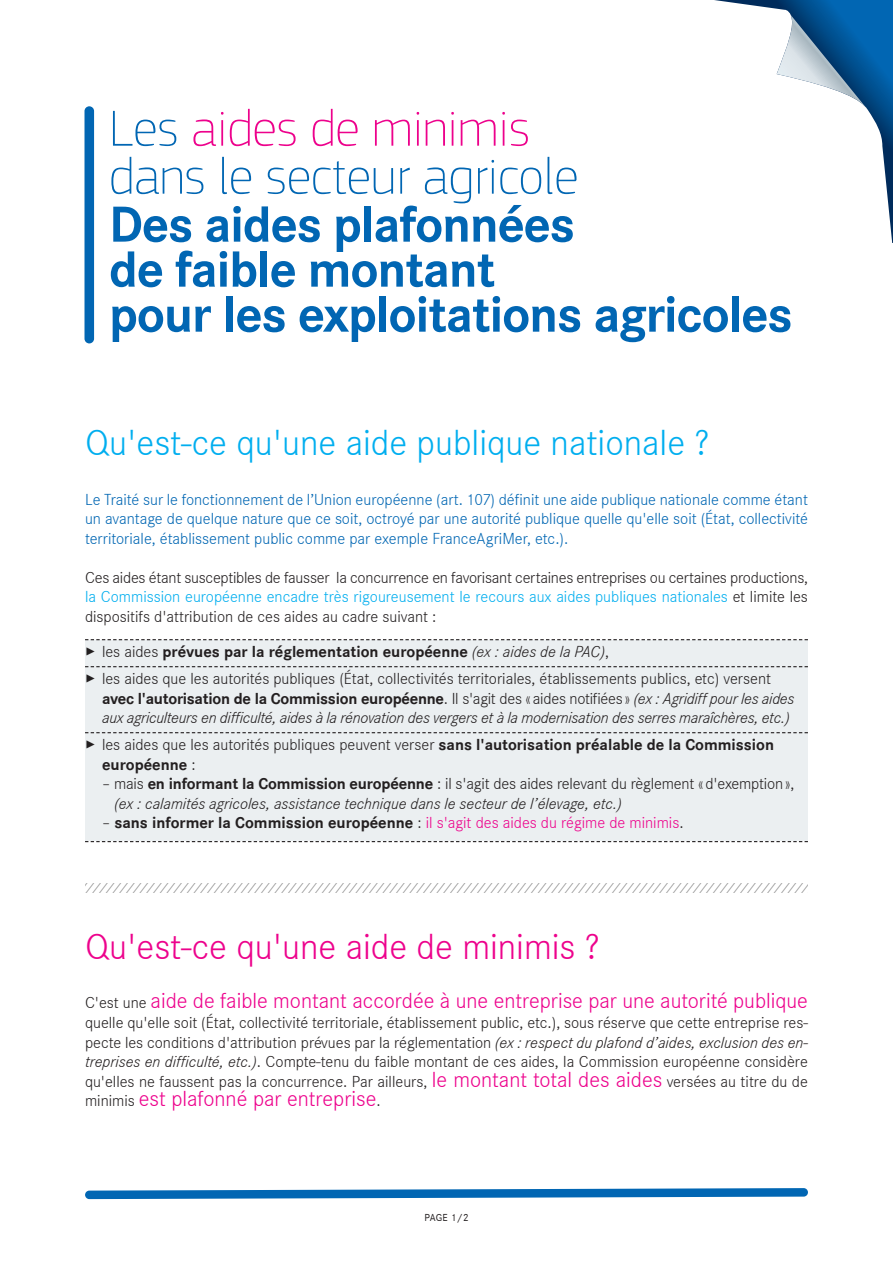
<style>
.page{position:relative;width:893px;height:1263px;background:#fff}
.page>*{position:absolute;margin:0;border:0;box-sizing:border-box;transform-origin:0 0}
.t1{font:700 52.5px/45px "Corporate S";letter-spacing:-.02em;color:#0166b3}
.t2{font:100 52.5px/48px "PF Square Sans Pro";color:#0166b3}
.t3{font:300 37.5px "Corporate S";color:#00aeef}
.t4{font:300 37.5px "Corporate S";color:#ed028c}
.t5{font:300 22.5px "Corporate S";color:#ed028c}
.t6{font:300 16.5px/19.5px "Corporate S";color:#231f20;text-align:justify}
.t7{font:300 16.5px/19.5px "Corporate S";color:#0166b3;text-align:justify}
.t8{font:700 16.5px/19.5px "Corporate S";color:#231f20}
.t9{font:italic 300 16.5px/19.5px "Corporate S";color:#231f20}
.t10{font:10.5px "Corporate S";color:#231f20}
.s1{color:#ed028c}
.s2{color:#00aeef}
.s3{font-weight:300}
.s4{font-weight:300;font-style:italic}
.s5{font-weight:700}
.s6{font-style:italic}
.s7{font-style:normal}
.s8{font-weight:700;font-style:normal}
.s9{font-weight:300;color:#ed028c}
.s10{font-size:16.5px;color:#231f20}
.s11{font-size:22.5px;color:#ed028c}
</style>
<div class="page">
<div style="left:85px;top:640px;width:723px;height:201px;background:#ebeff1"></div>
<svg style="left:85px;top:639px;width:723px;height:1px"></svg>
<svg style="left:85px;top:666px;width:723px;height:1px"></svg>
<svg style="left:85px;top:732px;width:723px;height:1px"></svg>
<svg style="left:85px;top:841px;width:723px;height:1px"></svg>
<svg style="left:714px;top:0;width:179px;height:242px"></svg>
<svg style="left:777px;top:15px;width:90px;height:94px"></svg>
<div style="left:85px;top:106px;width:9px;height:237px;background:#0166b3;border-radius:5px"></div>
<svg style="left:85px;top:883px;width:723px;height:9px"></svg>
<svg style="left:85px;top:1188px;width:723px;height:11px"></svg>
<h1 class="t2" style="left:109px;top:109px;width:471px">Les <span class="s1">aides de minimis </span>dans le secteur agricole</h1>
<h1 class="t1" style="left:109px;top:201px;width:685px">Des aides plafonnées<br>de faible montant<br>pour les exploitations agricoles</h1>
<h2 class="t3" style="left:85px;top:421px;width:626px">Qu'est-ce qu'une aide publique nationale ?</h2>
<p class="t7" style="left:85px;top:489px;width:724px">Le Traité sur le fonctionnement de l’Union européenne (art. 107) définit une aide publique nationale comme étant un avantage de quelque nature que ce soit, octroyé par une autorité publique quelle qu'elle soit (état, collectivité territoriale, établissement public comme par exemple FranceAgriMer, etc.).</p>
<p class="t6" style="left:85px;top:567px;width:724px">Ces aides étant susceptibles de fausser la concurrence en favorisant certaines entreprises ou certaines productions, <span class="s2">la Commission européenne encadre très rigoureusement le recours aux aides publiques nationales</span> et limite les dispositifs d'attribution de ces aides au cadre suivant :</p>
<p class="t8" style="left:85px;top:642px;width:525px">✓ <span class="s3">les aides</span> prévues par la réglementation européenne <span class="s4">(ex : aides de la PAC)</span><span class="s3">,</span></p>
<p class="t6" style="left:102px;top:669px;width:694px;text-align:left;text-indent:-17px">✓ les aides que les autorités publiques (état, collectivités territoriales, établissements publics, etc) versent <span class="s5">avec l'autorisation de la Commission européenne</span>. Il s'agit des «aides notifiées» <span class="s6">(ex : Agridiff pour les aides aux agriculteurs en difficulté, aides à la rénovation des vergers et à la modernisation des serres maraîchères, etc.)</span></p>
<p class="t8" style="left:102px;top:735px;width:673px;text-indent:-17px">✓ <span class="s3">les aides que les autorités publiques peuvent verser</span> sans l'autorisation préalable de la Commission européenne <span class="s3">:</span></p>
<p class="t9" style="left:114px;top:774px;width:681px;text-indent:-12px"><span class="s7">– mais</span> <span class="s8">en informant la Commission européenne</span> <span class="s7">: il s'agit des aides relevant du règlement «d'exemption», </span>(ex : calamités agricoles, assistance technique dans le secteur de l’élevage, etc.)</p>
<p class="t8" style="left:102px;top:813px;width:583px"><span class="s3">–</span> sans informer la Commission européenne <span class="s3">:</span> <span class="s9">il s'agit des aides du régime de minimis</span><span class="s3">.</span></p>
<h2 class="t4" style="left:85px;top:925px;width:517px">Qu'est-ce qu'une aide de minimis ?</h2>
<h3 class="t5" style="left:85px;top:988px;width:724px"><span class="s10">C'est une</span> aide de faible montant accordée à une entreprise par une autorité publique</h3>
<p class="t6" style="left:85px;top:1012px;width:724px">quelle qu'elle soit (état, collectivité territoriale, établissement public, etc.), sous réserve que cette entreprise res&shy;pecte les conditions d'attribution prévues par la réglementation <span class="s6">(ex : respect du plafond d’aides, exclusion des en&shy;treprises en difficulté, etc.)</span>. Compte-tenu du faible montant de ces aides, la Commission européenne considère qu'elles ne faussent pas la concurrence. Par ailleurs, <span class="s11">le montant total des aides</span> versées au titre du de</p>
<h3 class="t5" style="left:85px;top:1085px;width:297px"><span class="s10">minimis</span> est plafonné par entreprise<span class="s10">.</span></h3>
<p class="t10" style="left:424px;top:1211px;width:46px">page 1/2</p>
</div>
